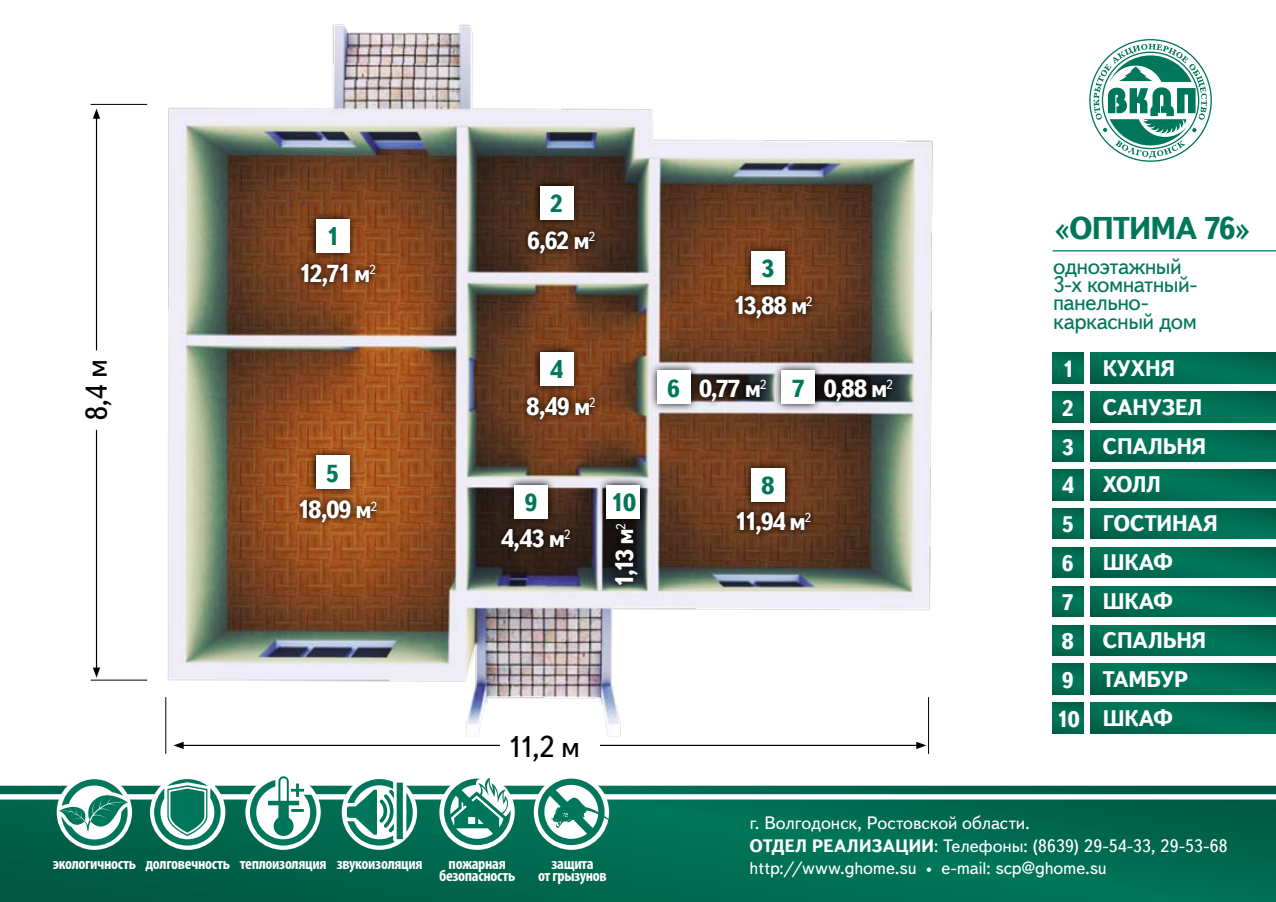
<style>
.page{position:relative;width:1276px;height:902px;background:#fff}
.page>*{position:absolute;margin:0;border:0;box-sizing:border-box;transform-origin:0 0}
.t1{font:700 31.5px "Text Book C";letter-spacing:-.045em;color:#00775a}
.t2{font:30px "Text Book C";color:#000}
.t3{font:700 24.6px "Text Book C";letter-spacing:-.055em;color:#fff}
.t4{font:700 24.6px "Text Book C";color:#00775a}
.t5{font:700 22.5px "Text Book C";letter-spacing:-.035em;color:#fff}
.t6{font:22.5px/18.1px "Text Book C";letter-spacing:-.025em;color:#00775a}
.t7{font:18px/22.5px "Text Book C";letter-spacing:-.01em;color:#fff}
.t8{font:700 condensed 16.2px/11.6px "Myriad Pro";letter-spacing:-.02em;color:#fff;text-align:center}
.s1{font-weight:400}
.s2{font-weight:700}
</style>
<div class="page">
<img style="left:137px;top:24px;width:796px;height:730px">
<svg style="left:0;top:785px;width:1276px;height:116px;background:#0b6f56"></svg>
<div style="left:57px;top:774px;width:75px;height:75px;background:#fff;border-radius:50%"></div>
<svg style="left:59px;top:779px;width:69px;height:66px"></svg>
<div style="left:150px;top:774px;width:75px;height:75px;background:#fff;border-radius:50%"></div>
<svg style="left:154px;top:779px;width:67px;height:66px"></svg>
<div style="left:342px;top:774px;width:75px;height:75px;background:#fff;border-radius:50%"></div>
<svg style="left:347px;top:779px;width:66px;height:66px"></svg>
<div style="left:245px;top:774px;width:76px;height:75px;background:#fff;border-radius:50%"></div>
<svg style="left:250px;top:776px;width:66px;height:69px"></svg>
<div style="left:534px;top:774px;width:75px;height:75px;background:#fff;border-radius:50%"></div>
<svg style="left:538px;top:778px;width:73px;height:67px"></svg>
<div style="left:439px;top:774px;width:76px;height:75px;background:#fff;border-radius:50%"></div>
<svg style="left:444px;top:778px;width:66px;height:67px"></svg>
<svg style="left:1091px;top:352px;width:185px;height:31px;background:#006e53"></svg>
<div style="left:1052px;top:352px;width:31px;height:31px;background:#006f54"></div>
<svg style="left:1091px;top:547px;width:185px;height:30px;background:#006f53"></svg>
<div style="left:1052px;top:547px;width:31px;height:30px;background:#007054"></div>
<svg style="left:1091px;top:430px;width:185px;height:31px;background:#006e53"></svg>
<div style="left:1052px;top:430px;width:31px;height:31px;background:#006f54"></div>
<svg style="left:1091px;top:625px;width:185px;height:30px;background:#006f53"></svg>
<div style="left:1052px;top:625px;width:31px;height:30px;background:#007054"></div>
<svg style="left:1091px;top:391px;width:185px;height:31px;background:#006e53"></svg>
<div style="left:1052px;top:391px;width:31px;height:31px;background:#006f54"></div>
<svg style="left:1091px;top:586px;width:185px;height:30px;background:#006f53"></svg>
<div style="left:1052px;top:586px;width:31px;height:30px;background:#007054"></div>
<svg style="left:1091px;top:469px;width:185px;height:31px;background:#006e53"></svg>
<div style="left:1052px;top:469px;width:31px;height:31px;background:#006f54"></div>
<svg style="left:1091px;top:664px;width:185px;height:30px;background:#006f53"></svg>
<div style="left:1052px;top:664px;width:31px;height:30px;background:#007054"></div>
<svg style="left:1091px;top:508px;width:185px;height:31px;background:#006e53"></svg>
<div style="left:1052px;top:508px;width:31px;height:31px;background:#006f54"></div>
<svg style="left:1091px;top:702px;width:185px;height:31px;background:#006e53"></svg>
<div style="left:1052px;top:702px;width:31px;height:31px;background:#006f54"></div>
<svg style="left:293px;top:493px;width:129px;height:47px;background:#924c1c"></svg>
<svg style="left:294px;top:257px;width:127px;height:47px;background:#84431b"></svg>
<svg style="left:728px;top:289px;width:130px;height:47px;background:#63361b"></svg>
<svg style="left:520px;top:224px;width:124px;height:47px;background:#462d1d"></svg>
<svg style="left:520px;top:389px;width:123px;height:48px;background:#6c3c1e"></svg>
<svg style="left:693px;top:371px;width:105px;height:48px;background:#696463"></svg>
<svg style="left:817px;top:371px;width:108px;height:48px;background:#7e8284"></svg>
<svg style="left:494px;top:521px;width:114px;height:48px;background:#352825"></svg>
<svg style="left:608px;top:532px;width:47px;height:88px;background:#808384"></svg>
<svg style="left:730px;top:505px;width:127px;height:47px;background:#57321c"></svg>
<svg style="left:308px;top:447px;width:79px;height:56px;background:#a05620"></svg>
<div style="left:316px;top:455px;width:33px;height:34px;background:#fff"></div>
<svg style="left:308px;top:211px;width:79px;height:56px;background:#84451d"></svg>
<div style="left:316px;top:219px;width:33px;height:34px;background:#fff"></div>
<svg style="left:743px;top:243px;width:80px;height:56px;background:#754021"></svg>
<div style="left:751px;top:251px;width:33px;height:33px;background:#fff"></div>
<svg style="left:531px;top:178px;width:80px;height:56px;background:#4c3020"></svg>
<div style="left:540px;top:186px;width:33px;height:33px;background:#fff"></div>
<svg style="left:531px;top:343px;width:80px;height:57px;background:#794120"></svg>
<div style="left:540px;top:352px;width:33px;height:33px;background:#fff"></div>
<svg style="left:649px;top:362px;width:79px;height:56px;background:#998e8e"></svg>
<div style="left:657px;top:370px;width:33px;height:33px;background:#fff"></div>
<svg style="left:773px;top:362px;width:80px;height:56px;background:#8a8587"></svg>
<div style="left:782px;top:370px;width:33px;height:33px;background:#fff"></div>
<svg style="left:506px;top:476px;width:80px;height:56px;background:#65544c"></svg>
<div style="left:514px;top:484px;width:34px;height:34px;background:#fff"></div>
<svg style="left:598px;top:476px;width:87px;height:56px;background:#7c6d66"></svg>
<div style="left:606px;top:484px;width:34px;height:34px;background:#fff"></div>
<svg style="left:743px;top:460px;width:80px;height:56px;background:#6a3c22"></svg>
<div style="left:751px;top:468px;width:33px;height:33px;background:#fff"></div>
<svg style="left:1089px;top:39px;width:122px;height:123px"></svg>
<hr style="left:600px;top:744px;width:318px;height:2px;background:#000">
<svg style="left:916px;top:741px;width:10px;height:8px"></svg>
<hr style="left:181px;top:744px;width:319px;height:2px;background:#000">
<svg style="left:173px;top:741px;width:11px;height:8px"></svg>
<hr style="left:96px;top:430px;width:1px;height:239px;background:#000">
<svg style="left:93px;top:667px;width:7px;height:10px"></svg>
<hr style="left:96px;top:116px;width:1px;height:234px;background:#000">
<svg style="left:93px;top:109px;width:7px;height:10px"></svg>
<hr style="left:165px;top:697px;width:1px;height:56px;background:#000">
<hr style="left:928px;top:697px;width:1px;height:56px;background:#000">
<hr style="left:91px;top:679px;width:56px;height:1px;background:#000">
<hr style="left:91px;top:104px;width:56px;height:1px;background:#000">
<hr style="left:1052px;top:250px;width:224px;height:1px;background:#00775a">
<h3 class="t4" style="left:326px;top:223px;width:14px">1</h3>
<h3 class="t3" style="left:298px;top:259px;width:79px">12,71 м<sup>2</sup></h3>
<h3 class="t4" style="left:550px;top:189px;width:14px">2</h3>
<h3 class="t3" style="left:527px;top:226px;width:69px">6,62 м<sup>2</sup></h3>
<h3 class="t4" style="left:761px;top:255px;width:15px">3</h3>
<h3 class="t3" style="left:732px;top:291px;width:82px">13,88 м<sup>2</sup></h3>
<h1 class="t1" style="left:1053px;top:210px;width:200px"><span class="s1">«</span>Оптима 76<span class="s1">»</span></h1>
<p class="t6" style="left:1053px;top:258px;width:146px">одноэтажный<br>3-х комнатный&shy;панельно&shy;каркасный дом</p>
<h2 class="t2" style="left:81px;top:421px;width:64px;rotate:-90deg">8,4 м</h2>
<p class="t5" style="left:1062px;top:356px;width:13px">1</p>
<p class="t5" style="left:1102px;top:355px;width:74px">кухня</p>
<h3 class="t4" style="left:550px;top:355px;width:14px">4</h3>
<h3 class="t4" style="left:667px;top:374px;width:14px">6</h3>
<h3 class="t4" style="left:792px;top:374px;width:14px">7</h3>
<h3 class="t3" style="left:699px;top:374px;width:69px">0,77 м<sup>2</sup></h3>
<h3 class="t3" style="left:824px;top:374px;width:71px">0,88 м<sup>2</sup></h3>
<h3 class="t3" style="left:526px;top:392px;width:71px">8,49 м<sup>2</sup></h3>
<p class="t5" style="left:1062px;top:395px;width:13px">2</p>
<p class="t5" style="left:1102px;top:394px;width:102px">санузел</p>
<h3 class="t4" style="left:326px;top:459px;width:14px">5</h3>
<h3 class="t3" style="left:297px;top:495px;width:82px">18,09 м<sup>2</sup></h3>
<h3 class="t4" style="left:524px;top:488px;width:14px">9</h3>
<h3 class="t4" style="left:610px;top:488px;width:27px">10</h3>
<h3 class="t3" style="left:501px;top:524px;width:71px">4,43 м<sup>2</sup></h3>
<h3 class="t3" style="left:610px;top:587px;width:66px;rotate:-90deg">1,13 м<sup>2</sup></h3>
<h2 class="t2" style="left:506px;top:730px;width:75px">11,2 м</h2>
<p class="t8" style="left:53px;top:857px;width:371px">экологичность долговечность теплоизоляция звукоизоляция</p>
<p class="t8" style="left:439px;top:857px;width:78px">пожарная безопасность</p>
<p class="t8" style="left:538px;top:857px;width:70px">защита<br>от грызунов</p>
<h3 class="t4" style="left:761px;top:472px;width:14px">8</h3>
<h3 class="t3" style="left:734px;top:507px;width:79px">11,94 м<sup>2</sup></h3>
<p class="t5" style="left:1062px;top:434px;width:13px">3</p>
<p class="t5" style="left:1102px;top:433px;width:106px">спальня</p>
<p class="t5" style="left:1062px;top:473px;width:13px">4</p>
<p class="t5" style="left:1102px;top:471px;width:60px">холл</p>
<p class="t5" style="left:1062px;top:511px;width:13px">5</p>
<p class="t5" style="left:1102px;top:510px;width:117px">гостиная</p>
<p class="t5" style="left:1062px;top:550px;width:13px">6</p>
<p class="t5" style="left:1102px;top:549px;width:72px">шкаф</p>
<p class="t5" style="left:1062px;top:589px;width:13px">7</p>
<p class="t5" style="left:1102px;top:588px;width:72px">шкаф</p>
<p class="t5" style="left:1062px;top:628px;width:13px">8</p>
<p class="t5" style="left:1102px;top:627px;width:106px">спальня</p>
<p class="t5" style="left:1062px;top:667px;width:13px">9</p>
<p class="t5" style="left:1102px;top:666px;width:87px">тамбур</p>
<p class="t5" style="left:1056px;top:705px;width:119px">10 шкаф</p>
<p class="t7" style="left:749px;top:812px;width:480px">г. Волгодонск, Ростовской области.<br><span class="s2">отдел реализации</span>: Телефоны: (8639) 29-54-33, 29-53-68 http://www.ghome.su • e-mail: scp@ghome.su</p>
</div>
